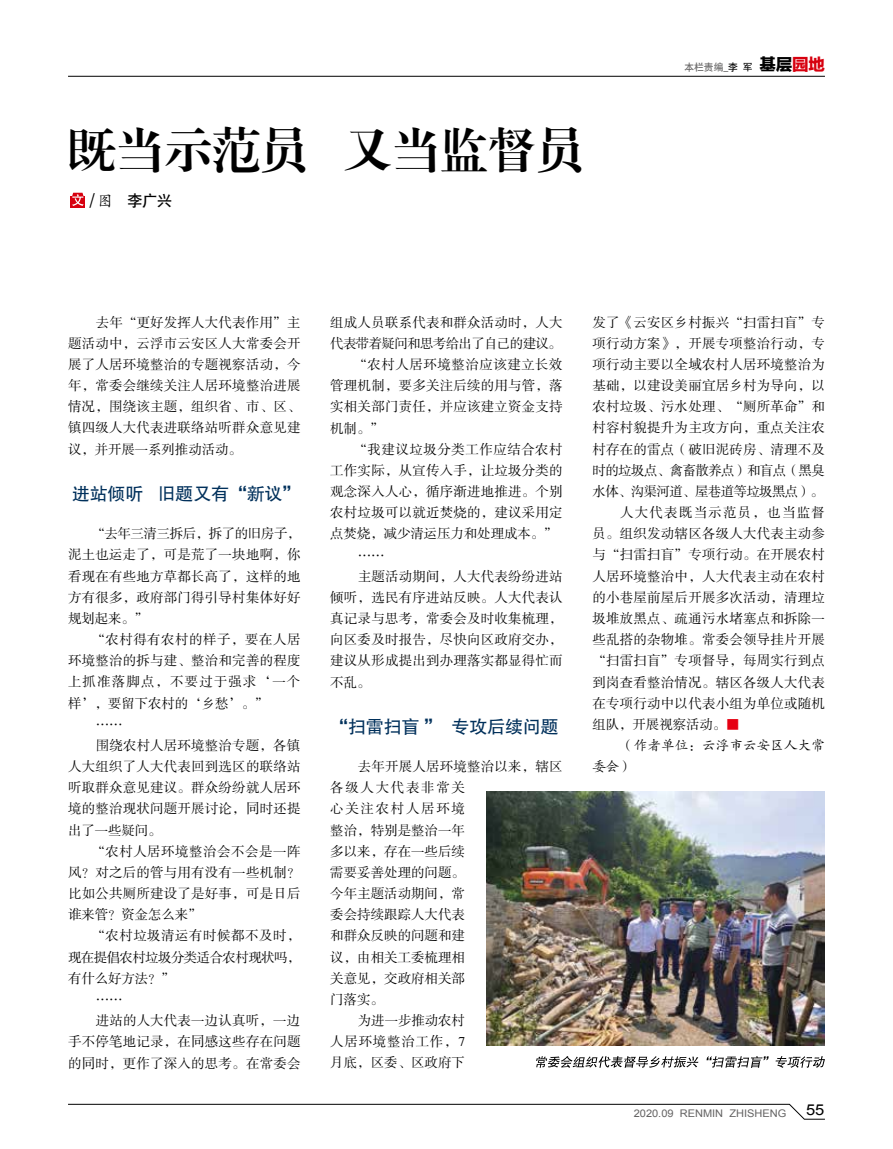
<style>
.page{position:relative;width:893px;height:1149px;background:#fff}
.page>*{position:absolute;margin:0;border:0;box-sizing:border-box;transform-origin:0 0}
.t1{font:48px "FZXBSJW GB1 0";color:#000}
.t2{font:18px "FZHTJW GB1 0";letter-spacing:-.01em;color:#00305b}
.t3{font:15px "Heiti CSEG Medium GB";color:#000}
.t4{font:15px "Arial";color:#000;scale:1.1 1}
.t5{font:13.5px/21.1px "FZSSJW GB1 0";letter-spacing:.015em;color:#000;text-align:justify}
.t6{font:13.5px "FZSSJW GB1 0";letter-spacing:.035em;color:#000}
.t7{font:13.5px "FZSSJW GB1 0";letter-spacing:-.01em;color:#000}
.t8{font:13.5px "FZSSJW GB1 0";letter-spacing:-.045em;color:#000}
.t9{font:13.5px "FZSSJW GB1 0";letter-spacing:-.05em;color:#000}
.t10{font:13.5px "FZSSJW GB1 0";letter-spacing:.125em;color:#000}
.t11{font:13.5px/21.1px "FZKTJW GB1 0";letter-spacing:.01em;color:#000}
.t12{font:13.5px "FZSSJW GB1 0";letter-spacing:.08em;color:#000}
.t13{font:13.5px "FZSSJW GB1 0";letter-spacing:.09em;color:#000}
.t14{font:13.5px "FZSSJW GB1 0";letter-spacing:.055em;color:#000}
.t15{font:10.5px "Arial";color:#636262;scale:1.05 1}
.t16{font:9.75px "Heiti CSEG Medium GB";color:#636262}
.s1{font-family:"FZKTJW GB1 0"}
.s2{color:#000}
.s3{font-family:"FZLTTHJW GB1 0";font-size:16.5px;color:#000}
.s4{font-family:"FZLTTHJW GB1 0";font-size:16.5px;color:#d7000f}
.s5{color:#e60012}
</style>
<div class="page">
<svg style="left:68px;top:1103px;width:757px;height:16px"></svg>
<hr style="left:68px;top:76px;width:757px;height:1px;background:#000">
<div style="left:71px;top:196px;width:14px;height:11px;background:#d7000f"></div>
<svg style="left:72px;top:193px;width:12px;height:13px"></svg>
<img style="left:486px;top:791px;width:339px;height:254px">
<svg style="left:536px;top:1056px;width:289px;height:11px"></svg>
<h1 class="t1" style="left:68px;top:123px;width:518px">既当示范员 又当监督员</h1>
<p class="t3" style="left:88px;top:193px;width:85px">/<span class="s1">图</span> 李广兴</p>
<p class="t16" style="left:684px;top:62px;width:142px">本栏责编_<span class="s2">李 军</span> <span class="s3">基层</span><span class="s4">园地</span></p>
<p class="t5" style="left:68px;top:312px;width:234px;text-indent:28px">去年“更好发挥人大代表作用”主题活动中，云浮市云安区人大常委会开展了人居环境整治的专题视察活动，今年，常委会继续关注人居环境整治进展情况，围绕该主题，组织省、市、区、镇四级人大代表进联络站听群众意见建议，并开展一系列推动活动。</p>
<h2 class="t2" style="left:72px;top:483px;width:230px">进站倾听 旧题又有“新议”</h2>
<p class="t5" style="left:68px;top:523px;width:234px;text-indent:23px">“去年三清三拆后，拆了的旧房子，泥土也运走了，可是荒了一块地啊，你看现在有些地方草都长高了，这样的地方有很多，政府部门得引导村集体好好规划起来。”</p>
<p class="t6" style="left:91px;top:632px;width:211px">“农村得有农村的样子，要在人居</p>
<p class="t5" style="left:68px;top:650px;width:234px">环境整治的拆与建、整治和完善的程度</p>
<p class="t12" style="left:68px;top:674px;width:234px">上抓准落脚点，不要过于强求‘一个</p>
<p class="t7" style="left:68px;top:695px;width:202px">样’，要留下农村的‘乡愁’。”</p>
<p class="t5" style="left:96px;top:714px;width:28px">……</p>
<p class="t5" style="left:96px;top:735px;width:206px">围绕农村人居环境整治专题，各镇</p>
<p class="t5" style="left:68px;top:756px;width:234px">人大组织了人大代表回到选区的联络站</p>
<p class="t5" style="left:68px;top:777px;width:234px">听取群众意见建议。群众纷纷就人居环</p>
<p class="t5" style="left:68px;top:798px;width:234px">境的整治现状问题开展讨论，同时还提</p>
<p class="t5" style="left:68px;top:819px;width:95px">出了一些疑问。</p>
<p class="t6" style="left:91px;top:843px;width:211px">“农村人居环境整治会不会是一阵</p>
<p class="t5" style="left:68px;top:862px;width:234px">风？对之后的管与用有没有一些机制？</p>
<p class="t5" style="left:68px;top:883px;width:234px">比如公共厕所建设了是好事，可是日后</p>
<p class="t7" style="left:68px;top:907px;width:135px">谁来管？资金怎么来”</p>
<p class="t6" style="left:91px;top:928px;width:211px">“农村垃圾清运有时候都不及时，</p>
<p class="t8" style="left:68px;top:949px;width:234px">现在提倡农村垃圾分类适合农村现状吗，</p>
<p class="t5" style="left:68px;top:968px;width:109px">有什么好方法？”</p>
<p class="t5" style="left:96px;top:989px;width:28px">……</p>
<p class="t5" style="left:96px;top:1010px;width:206px">进站的人大代表一边认真听，一边</p>
<p class="t5" style="left:68px;top:1031px;width:234px">手不停笔地记录，在同感这些存在问题</p>
<p class="t5" style="left:68px;top:1052px;width:234px">的同时，更作了深入的思考。在常委会</p>
<p class="t5" style="left:330px;top:312px;width:234px">组成人员联系代表和群众活动时，人大</p>
<p class="t9" style="left:330px;top:336px;width:233px">代表带着疑问和思考给出了自己的建议。</p>
<p class="t6" style="left:354px;top:357px;width:211px">“农村人居环境整治应该建立长效</p>
<p class="t5" style="left:330px;top:375px;width:234px">管理机制，要多关注后续的用与管，落</p>
<p class="t5" style="left:330px;top:397px;width:234px">实相关部门责任，并应该建立资金支持</p>
<p class="t5" style="left:330px;top:418px;width:55px">机制。”</p>
<p class="t6" style="left:354px;top:442px;width:211px">“我建议垃圾分类工作应结合农村</p>
<p class="t5" style="left:330px;top:460px;width:234px">工作实际，从宣传入手，让垃圾分类的</p>
<p class="t5" style="left:330px;top:481px;width:234px">观念深入人心，循序渐进地推进。个别</p>
<p class="t5" style="left:330px;top:502px;width:234px">农村垃圾可以就近焚烧的，建议采用定</p>
<p class="t7" style="left:330px;top:526px;width:229px">点焚烧，减少清运压力和处理成本。”</p>
<p class="t5" style="left:358px;top:545px;width:28px">……</p>
<p class="t5" style="left:358px;top:566px;width:206px">主题活动期间，人大代表纷纷进站</p>
<p class="t5" style="left:330px;top:587px;width:234px">倾听，选民有序进站反映。人大代表认</p>
<p class="t5" style="left:330px;top:608px;width:234px">真记录与思考，常委会及时收集梳理，</p>
<p class="t5" style="left:330px;top:629px;width:234px">向区委及时报告，尽快向区政府交办，</p>
<p class="t5" style="left:330px;top:650px;width:234px">建议从形成提出到办理落实都显得忙而</p>
<p class="t5" style="left:330px;top:672px;width:42px">不乱。</p>
<h2 class="t2" style="left:330px;top:716px;width:230px">“扫雷扫盲 ” 专攻后续问题</h2>
<p class="t5" style="left:358px;top:756px;width:206px">去年开展人居环境整治以来，辖区</p>
<p class="t10" style="left:330px;top:780px;width:136px">各级人大代表非常关</p>
<p class="t10" style="left:330px;top:801px;width:136px">心关注农村人居环境</p>
<p class="t5" style="left:330px;top:819px;width:136px">整治，特别是整治一年</p>
<p class="t5" style="left:330px;top:841px;width:136px">多以来，存在一些后续</p>
<p class="t5" style="left:330px;top:862px;width:136px">需要妥善处理的问题。</p>
<p class="t5" style="left:330px;top:883px;width:136px">今年主题活动期间，常</p>
<p class="t5" style="left:330px;top:904px;width:136px">委会持续跟踪人大代表</p>
<p class="t5" style="left:330px;top:925px;width:136px">和群众反映的问题和建</p>
<p class="t5" style="left:330px;top:946px;width:136px">议，由相关工委梳理相</p>
<p class="t5" style="left:330px;top:967px;width:136px">关意见，交政府相关部</p>
<p class="t5" style="left:330px;top:989px;width:55px">门落实。</p>
<p class="t7" style="left:358px;top:1013px;width:109px">为进一步推动农村</p>
<p class="t14" style="left:330px;top:1034px;width:136px">人居环境整治工作，7</p>
<p class="t5" style="left:330px;top:1052px;width:136px">月底，区委、区政府下</p>
<p class="t5" style="left:592px;top:312px;width:234px">发了《云安区乡村振兴“扫雷扫盲”专</p>
<p class="t5" style="left:592px;top:333px;width:234px">项行动方案》，开展专项整治行动，专</p>
<p class="t5" style="left:592px;top:354px;width:234px">项行动主要以全域农村人居环境整治为</p>
<p class="t5" style="left:592px;top:375px;width:234px">基础，以建设美丽宜居乡村为导向，以</p>
<p class="t5" style="left:592px;top:396px;width:234px">农村垃圾、污水处理、“厕所革命”和</p>
<p class="t5" style="left:592px;top:418px;width:234px">村容村貌提升为主攻方向，重点关注农</p>
<p class="t5" style="left:592px;top:439px;width:234px">村存在的雷点（破旧泥砖房、清理不及</p>
<p class="t8" style="left:592px;top:463px;width:234px">时的垃圾点、禽畜散养点）和盲点（黑臭</p>
<p class="t9" style="left:592px;top:484px;width:233px">水体、沟渠河道、屋巷道等垃圾黑点）。</p>
<p class="t13" style="left:620px;top:505px;width:206px">人大代表既当示范员，也当监督</p>
<p class="t5" style="left:592px;top:523px;width:234px">员。组织发动辖区各级人大代表主动参</p>
<p class="t5" style="left:592px;top:545px;width:234px">与“扫雷扫盲”专项行动。在开展农村</p>
<p class="t5" style="left:592px;top:566px;width:234px">人居环境整治中，人大代表主动在农村</p>
<p class="t5" style="left:592px;top:587px;width:234px">的小巷屋前屋后开展多次活动，清理垃</p>
<p class="t5" style="left:592px;top:608px;width:234px">圾堆放黑点、疏通污水堵塞点和拆除一</p>
<p class="t5" style="left:592px;top:629px;width:234px">些乱搭的杂物堆。常委会领导挂片开展</p>
<p class="t5" style="left:592px;top:650px;width:234px">“扫雷扫盲”专项督导，每周实行到点</p>
<p class="t5" style="left:592px;top:671px;width:234px">到岗查看整治情况。辖区各级人大代表</p>
<p class="t5" style="left:592px;top:693px;width:234px">在专项行动中以代表小组为单位或随机</p>
<p class="t7" style="left:592px;top:717px;width:149px">组队，开展视察活动。<span class="s5">■</span></p>
<p class="t11" style="left:592px;top:735px;width:234px;text-indent:28px">（作者单位：云浮市云安区人大常委会）</p>
<p class="t15" style="left:634px;top:1105px;width:147px">2020.09 RENMIN ZHISHENG</p>
<p class="t4" style="left:806px;top:1099px;width:18px">55</p>
</div>
